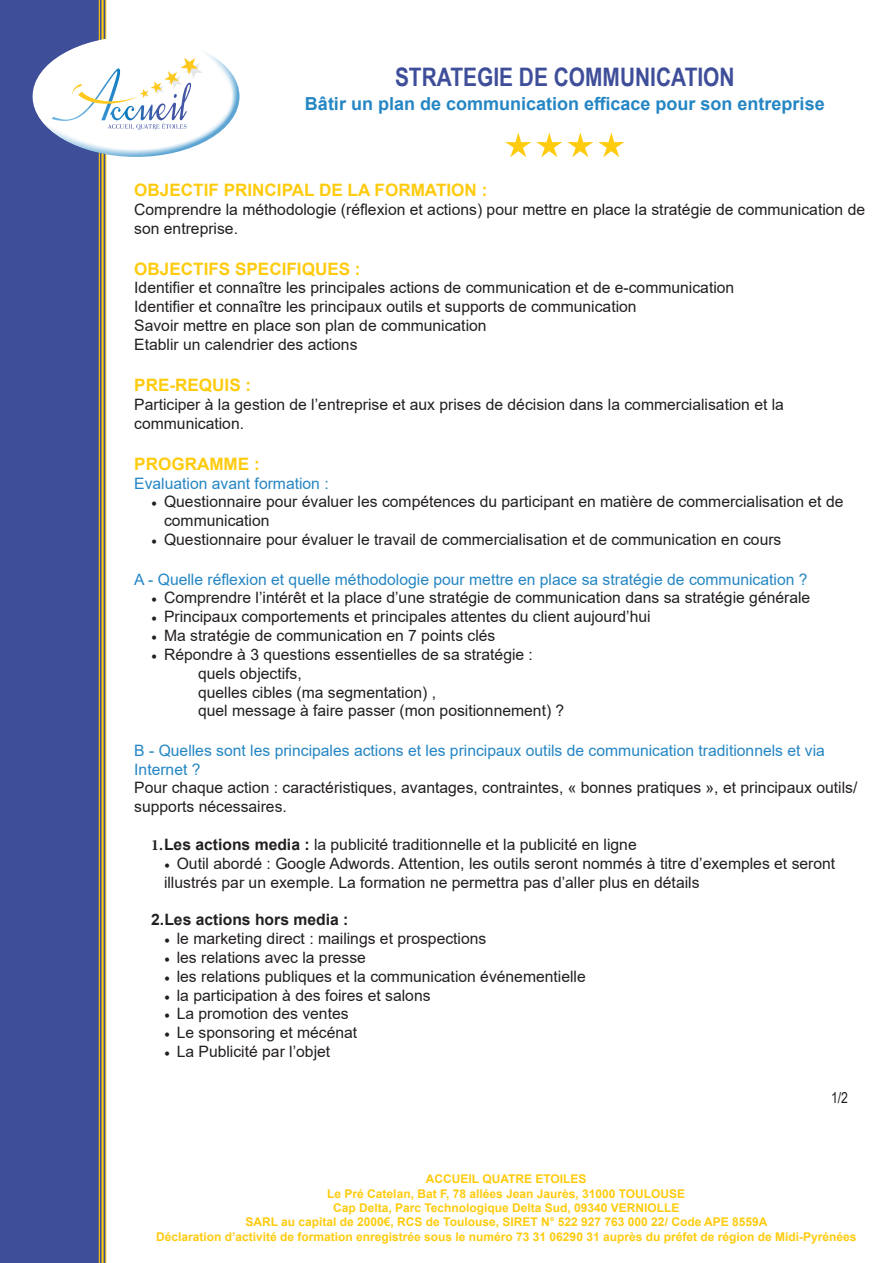
<style>
.page{position:relative;width:893px;height:1263px;background:#fff}
.page>*{position:absolute;margin:0;border:0;box-sizing:border-box;transform-origin:0 0}
.t1{font:700 25.5px "Arial Narrow";color:#3e4e99}
.t2{font:700 18px "Arial";color:#2586c4}
.t3{font:700 17.1px "Arial";color:#fecb0f}
.t4{font:15.75px/18.9px "Arial";color:#231f20}
.t5{font:15.75px/18.9px "Arial";color:#2586c4}
.t6{font:700 15.75px "Arial";color:#231f20}
.t7{font:15px "Arial Narrow";color:#231f20}
.t8{font:700 12px "Arial";color:#fecb0f}
.s1{font-family:"Minion Pro"}
.s2{font-family:"Minion Pro";font-weight:700}
.s3{font-weight:700}
</style>
<div class="page">
<svg style="left:104px;top:0;width:3px;height:1263px;background:#afa37e"></svg>
<svg style="left:100px;top:0;width:4px;height:1263px;background:#a5904e"></svg>
<div style="left:0;top:0;width:100px;height:1263px;background:#3e4e99"></div>
<div style="left:30px;top:35px;width:189px;height:104px;background:#fff;opacity:.75"></div>
<div style="left:43px;top:47px;width:197px;height:112px;background:#2586c4;opacity:.75"></div>
<svg style="left:51px;top:58px;width:152px;height:72px"></svg>
<svg style="left:505px;top:132px;width:119px;height:25px"></svg>
<p class="t1" style="left:395px;top:57px;width:341px">STRATEGIE DE COMMUNICATION</p>
<p class="t2" style="left:305px;top:91px;width:521px">Bâtir un plan de communication efficace pour son entreprise</p>
<p class="t3" style="left:134px;top:178px;width:355px">OBJECTIF PRINCIPAL DE LA FORMATION :</p>
<p class="t4" style="left:134px;top:200px;width:732px">Comprendre la méthodologie (réflexion et actions) pour mettre en place la stratégie de communication de son entreprise.</p>
<p class="t3" style="left:134px;top:257px;width:228px">OBJECTIFS SPECIFIQUES :</p>
<p class="t4" style="left:134px;top:278px;width:602px">Identifier et connaître les principales actions de communication et de e-communication</p>
<p class="t4" style="left:134px;top:297px;width:504px">Identifier et connaître les principaux outils et supports de communication</p>
<p class="t4" style="left:134px;top:316px;width:354px">Savoir mettre en place son plan de communication</p>
<p class="t4" style="left:134px;top:335px;width:225px">Etablir un calendrier des actions</p>
<p class="t3" style="left:134px;top:373px;width:118px">PRE-REQUIS :</p>
<p class="t4" style="left:134px;top:395px;width:651px">Participer à la gestion de l’entreprise et aux prises de décision dans la commercialisation et la communication.</p>
<p class="t3" style="left:134px;top:452px;width:127px">PROGRAMME :</p>
<p class="t5" style="left:134px;top:474px;width:196px">Evaluation avant formation :</p>
<p class="t4" style="left:164px;top:492px;width:681px;text-indent:-13px"><span class="s1">•</span> Questionnaire pour évaluer les compétences du participant en matière de commercialisation et de communication</p>
<p class="t4" style="left:151px;top:530px;width:632px"><span class="s1">•</span> Questionnaire pour évaluer le travail de commercialisation et de communication en cours</p>
<p class="t5" style="left:134px;top:569px;width:675px">A - Quelle réflexion et quelle méthodologie pour mettre en place sa stratégie de communication ?</p>
<p class="t4" style="left:151px;top:588px;width:661px"><span class="s1">•</span> Comprendre l’intérêt et la place d’une stratégie de communication dans sa stratégie générale</p>
<p class="t4" style="left:151px;top:607px;width:501px"><span class="s1">•</span> Principaux comportements et principales attentes du client aujourd’hui</p>
<p class="t4" style="left:151px;top:626px;width:346px"><span class="s1">•</span> Ma stratégie de communication en 7 points clés</p>
<p class="t4" style="left:151px;top:645px;width:383px"><span class="s1">•</span> Répondre à 3 questions essentielles de sa stratégie :</p>
<p class="t4" style="left:198px;top:664px;width:105px">quels objectifs,</p>
<p class="t4" style="left:198px;top:682px;width:240px">quelles cibles (ma segmentation) ,</p>
<p class="t4" style="left:198px;top:701px;width:368px">quel message à faire passer (mon positionnement) ?</p>
<p class="t5" style="left:134px;top:741px;width:692px">B - Quelles sont les principales actions et les principaux outils de communication traditionnels et via<br>Internet ?</p>
<p class="t4" style="left:134px;top:778px;width:725px">Pour chaque action : caractéristiques, avantages, contraintes, « bonnes pratiques », et principaux outils/ supports nécessaires.</p>
<p class="t4" style="left:151px;top:835px;width:487px"><span class="s2">1.</span><span class="s3">Les actions media :</span> la publicité traditionnelle et la publicité en ligne</p>
<p class="t4" style="left:164px;top:854px;width:673px"><span class="s1">•</span> Outil abordé : Google Adwords. Attention, les outils seront nommés à titre d’exemples et seront illustrés par un exemple. La formation ne permettra pas d’aller plus en détails</p>
<p class="t6" style="left:151px;top:908px;width:199px">2.Les actions hors media :</p>
<p class="t4" style="left:164px;top:929px;width:324px"><span class="s1">•</span> le marketing direct : mailings et prospections</p>
<p class="t4" style="left:164px;top:948px;width:203px"><span class="s1">•</span> les relations avec la presse</p>
<p class="t4" style="left:164px;top:967px;width:423px"><span class="s1">•</span> les relations publiques et la communication événementielle</p>
<p class="t4" style="left:164px;top:985px;width:268px"><span class="s1">•</span> la participation à des foires et salons</p>
<p class="t4" style="left:164px;top:1004px;width:186px"><span class="s1">•</span> La promotion des ventes</p>
<p class="t4" style="left:164px;top:1023px;width:195px"><span class="s1">•</span> Le sponsoring et mécénat</p>
<p class="t4" style="left:164px;top:1042px;width:168px"><span class="s1">•</span> La Publicité par l’objet</p>
<p class="t7" style="left:831px;top:1086px;width:19px">1/2</p>
<p class="t8" style="left:426px;top:1170px;width:162px">ACCUEIL QUATRE ETOILES</p>
<p class="t8" style="left:327px;top:1185px;width:359px">Le Pré Catelan, Bat F, 78 allées Jean Jaurès, 31000 TOULOUSE</p>
<p class="t8" style="left:333px;top:1199px;width:348px">Cap Delta, Parc Technologique Delta Sud, 09340 VERNIOLLE</p>
<p class="t8" style="left:245px;top:1214px;width:524px">SARL au capital de 2000€, RCS de Toulouse, SIRET N° 522 927 763 000 22/ Code APE 8559A</p>
<p class="t8" style="left:156px;top:1228px;width:702px">Déclaration d’activité de formation enregistrée sous le numéro 73 31 06290 31 auprès du préfet de région de Midi-Pyrénées</p>
</div>
